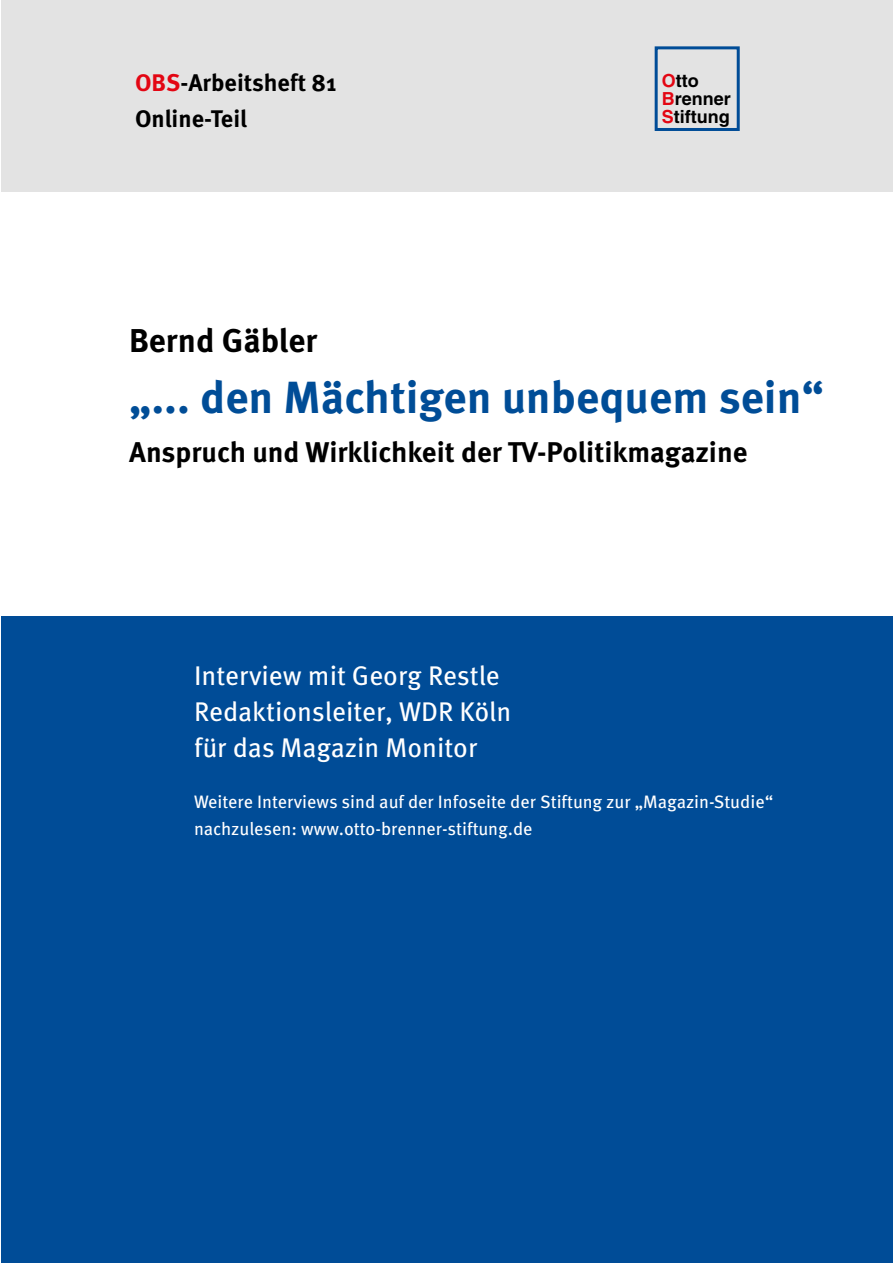
<style>
.page{position:relative;width:893px;height:1263px;background:#fff}
.page>*{position:absolute;margin:0;border:0;box-sizing:border-box;transform-origin:0 0}
.t1{font:700 45px "Meta OT";color:#004d97}
.t2{font:700 33px "Meta OT";color:#000}
.t3{font:700 28.5px "Meta OT";color:#000}
.t4{font:27px/36px "Meta OT";color:#fff}
.t5{font:700 24px/36px "Meta OT";color:#000}
.t6{font:18px/27px "Meta OT";color:#fff}
.t7{font:700 18px/18px "Helvetica";color:#000}
.s1{color:#e30613}
</style>
<div class="page">
<div style="left:1px;top:617px;width:892px;height:646px;background:#004c97"></div>
<div style="left:1px;top:0;width:892px;height:191px;background:#e3e3e3"></div>
<div style="left:655px;top:46px;width:85px;height:85px;border:3px solid #004c97"></div>
<h3 class="t5" style="left:135px;top:65px;width:203px"><span class="s1">OBS</span>-Arbeitsheft 81<br>Online-Teil</h3>
<p class="t7" style="left:662px;top:71px;width:71px"><span class="s1">O</span>tto<br><span class="s1">B</span>renner<br><span class="s1">S</span>tiftung</p>
<h2 class="t2" style="left:129px;top:319px;width:189px">Bernd Gäbler</h2>
<h1 class="t1" style="left:129px;top:369px;width:696px">„... den Mächtigen unbequem sein“</h1>
<h3 class="t3" style="left:129px;top:434px;width:620px">Anspruch und Wirklichkeit der TV-Politikmagazine</h3>
<h3 class="t4" style="left:194px;top:658px;width:319px">Interview mit Georg Restle<br>Redaktionsleiter, WDR Köln für das Magazin Monitor</h3>
<p class="t6" style="left:194px;top:788px;width:581px">Weitere Interviews sind auf der Infoseite der Stiftung zur „Magazin-Studie“ nachzulesen: www.otto-brenner-stiftung.de</p>
</div>
